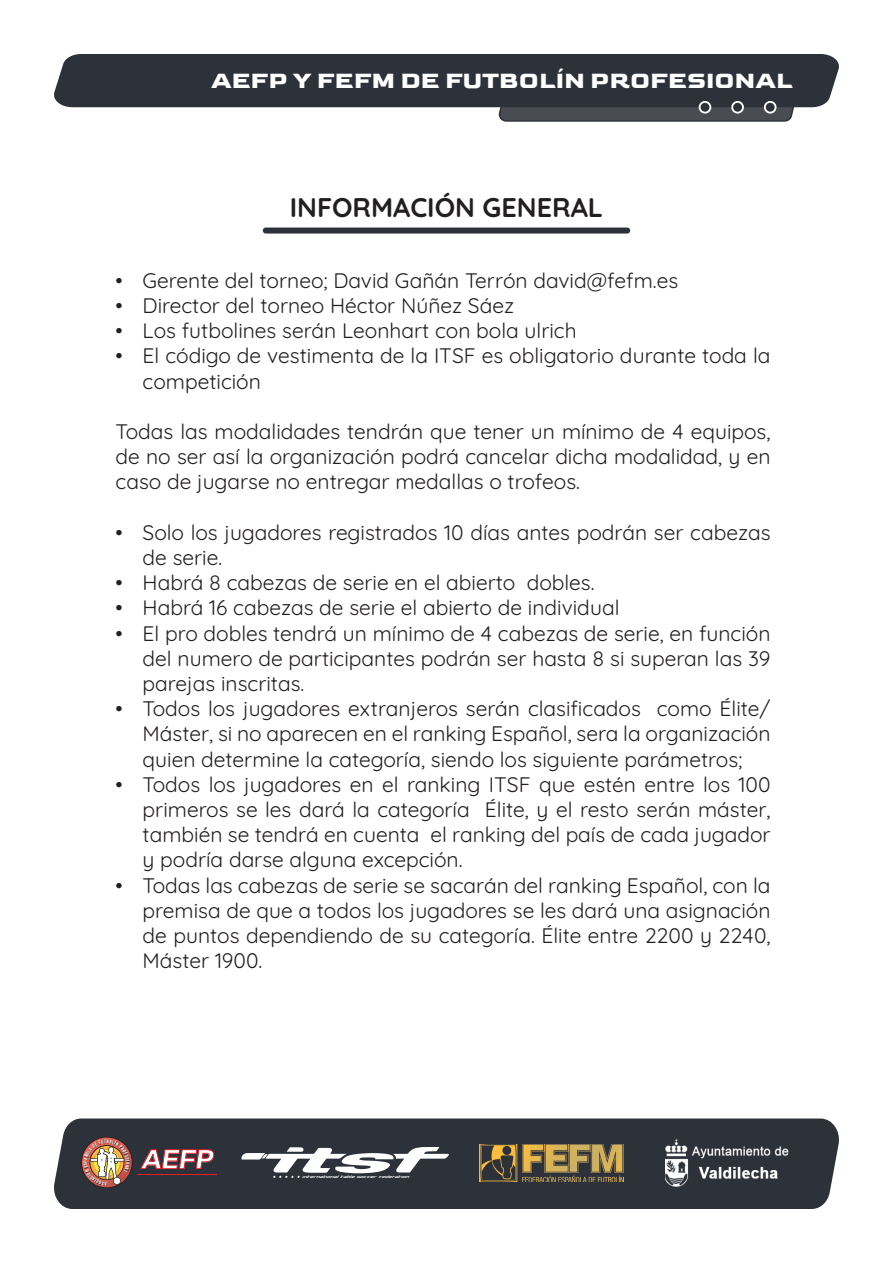
<style>
.page{position:relative;width:893px;height:1263px;background:#fff}
.page>*{position:absolute;margin:0;border:0;box-sizing:border-box;transform-origin:0 0}
.t1{font:700 27px "Quicksand";color:#231f20}
.t2{font:italic 800 27px "Halenoir Text";color:#fff}
.t3{font:700 24px "Goldman";color:#fff}
.t4{font:21px/25.2px "Quicksand";color:#231f20;text-align:justify}
.t5{font:italic condensed 5.25px "Concielian";color:#fff}
</style>
<div class="page">
<div style="left:54px;top:1118px;width:785px;height:91px;background:#2d323a"></div>
<img style="left:479px;top:1144px;width:144px;height:38px">
<img style="left:665px;top:1134px;width:127px;height:57px">
<img style="left:78px;top:1137px;width:57px;height:51px">
<svg style="left:140px;top:1149px;width:74px;height:20px"></svg>
<hr style="left:138px;top:1173px;width:78px;height:1px;background:#e71d24">
<svg style="left:241px;top:1146px;width:208px;height:32px"></svg>
<div style="left:263px;top:228px;width:367px;height:6px;background:#2d323a;border-radius:3px"></div>
<svg style="left:54px;top:54px;width:785px;height:68px;background:#4f5359"></svg>
<svg style="left:81px;top:1137px;width:51px;height:51px;background:#a2745f"></svg>
<p class="t3" style="left:211px;top:66px;width:583px">AEFP Y FEFM DE FUTBOLÍN PROFESIONAL</p>
<p class="t1" style="left:290px;top:186px;width:315px">INFORMACIÓN GENERAL</p>
<p class="t4" style="left:116px;top:265px;width:564px">• Gerente del torneo; David Gañán Terrón david@fefm.es</p>
<p class="t4" style="left:116px;top:291px;width:400px">• Director del torneo Héctor Núñez Sáez</p>
<p class="t4" style="left:116px;top:316px;width:463px">• Los futbolines serán Leonhart con bola ulrich</p>
<p class="t4" style="left:143px;top:341px;width:629px;text-indent:-27px">• El código de vestimenta de la ITSF es obligatorio durante toda la competición</p>
<p class="t4" style="left:116px;top:417px;width:656px">Todas las modalidades tendrán que tener un mínimo de 4 equipos, de no ser así la organización podrá cancelar dicha modalidad, y en caso de jugarse no entregar medallas o trofeos.</p>
<p class="t4" style="left:143px;top:517px;width:629px;text-indent:-27px">• Solo los jugadores registrados 10 días antes podrán ser cabezas de serie.</p>
<p class="t4" style="left:116px;top:568px;width:480px">• Habrá 8 cabezas de serie en el abierto dobles.</p>
<p class="t4" style="left:116px;top:593px;width:506px">• Habrá 16 cabezas de serie el abierto de individual</p>
<p class="t4" style="left:143px;top:618px;width:629px;text-indent:-27px">• El pro dobles tendrá un mínimo de 4 cabezas de serie, en función del numero de participantes podrán ser hasta 8 si superan las 39 parejas inscritas.</p>
<p class="t4" style="left:143px;top:694px;width:629px;text-indent:-27px">• Todos los jugadores extranjeros serán clasificados como Élite/ Máster, si no aparecen en el ranking Español, sera la organización quien determine la categoría, siendo los siguiente parámetros;</p>
<p class="t4" style="left:143px;top:769px;width:629px;text-indent:-27px">• Todos los jugadores en el ranking ITSF que estén entre los 100 primeros se les dará la categoría Élite, y el resto serán máster, también se tendrá en cuenta el ranking del país de cada jugador y podría darse alguna excepción.</p>
<p class="t4" style="left:143px;top:870px;width:629px;text-indent:-27px">• Todas las cabezas de serie se sacarán del ranking Español, con la premisa de que a todos los jugadores se les dará una asignación de puntos dependiendo de su categoría. Élite entre 2200 y 2240, Máster 1900.</p>
<p class="t2" style="left:141px;top:1142px;width:74px">AEFP</p>
<p class="t5" style="left:302px;top:1174px;width:108px">international table soccer federation</p>
</div>
